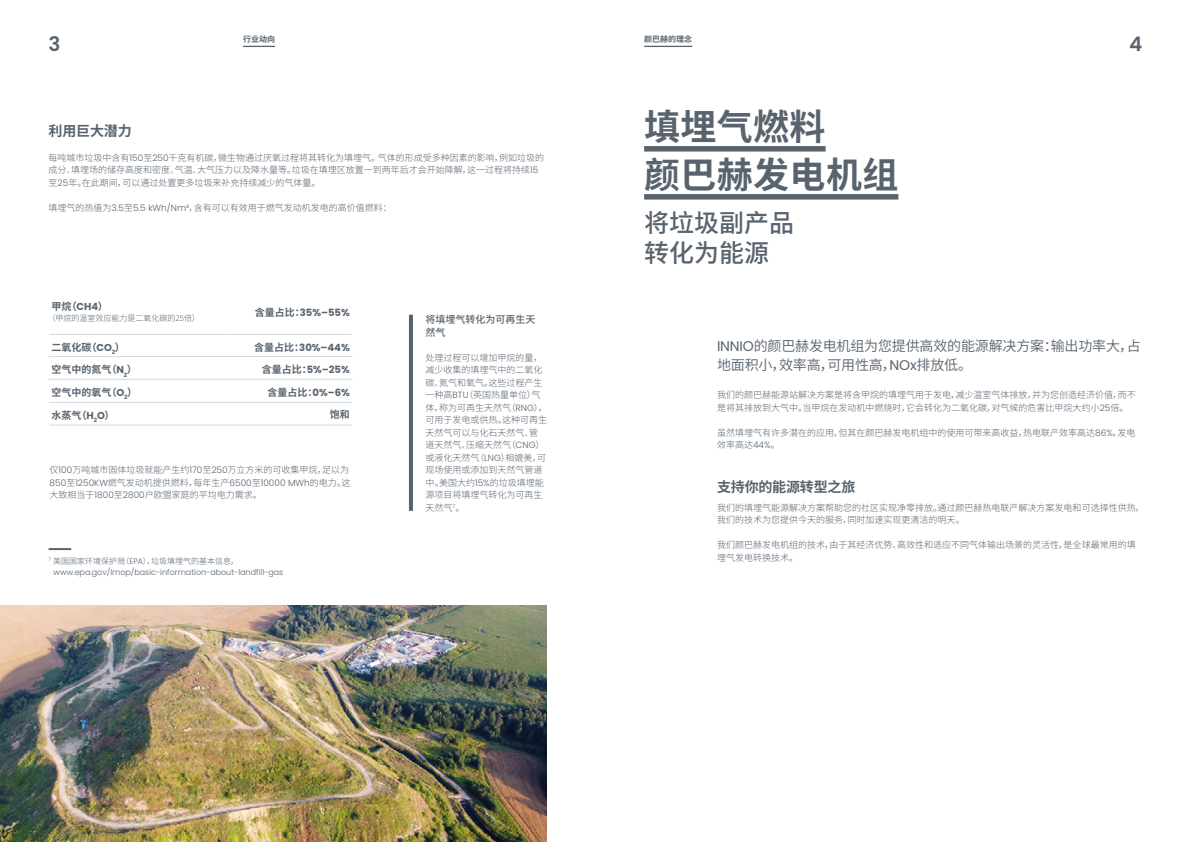
<style>
.page{position:relative;width:1191px;height:842px;background:#fff}
.page>*{position:absolute;margin:0;border:0;box-sizing:border-box;transform-origin:0 0}
.t1{font:700 36px/48px "Source Han Sans CN";letter-spacing:.01em;color:#58636e}
.t2{font:500 25px/30px "Source Han Sans CN";color:#58636e}
.t3{font:600 20px "Poppins";color:#58636e}
.t4{font:14px/19px "Source Han Sans CN";letter-spacing:-.015em;color:#58636e}
.t5{font:700 14px "Source Han Sans CN";letter-spacing:-.015em;color:#58636e}
.t6{font:700 10px "Source Han Sans CN";color:#58636e}
.t7{font:700 10px "Poppins";color:#58636e}
.t8{font:500 10px/12.5px "Source Han Sans CN";color:#58636e}
.t9{font:300 9px/12.5px "Source Han Sans CN";color:#58636e}
.t10{font:300 9px "Poppins";color:#58636e}
.t11{font:300 8px "Poppins";color:#58636e}
.t12{font:300 8px "Source Han Sans CN";color:#58636e}
.t13{font:700 8px "Source Han Sans CN";color:#58636e}
.s1{font-family:"Poppins"}
.s2{font-family:"Source Han Sans CN"}
</style>
<div class="page">
<hr style="left:49px;top:548px;width:22px;height:2px;background:#58636e">
<hr style="left:644px;top:46px;width:48px;height:1px;background:#58636e">
<hr style="left:243px;top:46px;width:32px;height:1px;background:#58636e">
<div style="left:644px;top:146px;width:181px;height:6px;background:#58636e"></div>
<div style="left:644px;top:194px;width:254px;height:6px;background:#58636e"></div>
<hr style="left:409px;top:315px;width:4px;height:196px;background:#58636e">
<hr style="left:49px;top:334px;width:182px;height:1px;background:#d5d8db">
<hr style="left:231px;top:334px;width:121px;height:1px;background:#d5d8db">
<hr style="left:49px;top:356px;width:182px;height:1px;background:#d5d8db">
<hr style="left:231px;top:356px;width:121px;height:1px;background:#d5d8db">
<hr style="left:49px;top:379px;width:182px;height:1px;background:#d5d8db">
<hr style="left:231px;top:379px;width:121px;height:1px;background:#d5d8db">
<hr style="left:49px;top:402px;width:182px;height:1px;background:#d5d8db">
<hr style="left:49px;top:425px;width:182px;height:1px;background:#d5d8db">
<hr style="left:231px;top:402px;width:121px;height:1px;background:#d5d8db">
<hr style="left:231px;top:425px;width:121px;height:1px;background:#d5d8db">
<img style="left:0;top:605px;width:547px;height:237px">
<p class="t13" style="left:243px;top:35px;width:33px">行业动向</p>
<p class="t13" style="left:644px;top:35px;width:49px">颜巴赫的理念</p>
<h3 class="t3" style="left:49px;top:32px;width:13px">3</h3>
<h3 class="t3" style="left:1129px;top:32px;width:15px">4</h3>
<h3 class="t5" style="left:49px;top:123px;width:85px">利用巨大潜力</h3>
<p class="t9" style="left:49px;top:151px;width:497px">每吨城市垃圾中含有<span class="s1">150</span>至<span class="s1">250</span>千克有机碳，微生物通过厌氧过程将其转化为填埋气。气体的形成受多种因素的影响，例如垃圾的成分、填埋场的储存高度和密度、气温、大气压力以及降水量等。垃圾在填埋区放置一到两年后才会开始降解，这一过程将持续<span class="s1">15</span>至<span class="s1">25</span>年。在此期间，可以通过处置更多垃圾来补充持续减少的气体量。</p>
<p class="t9" style="left:49px;top:201px;width:345px">填埋气的热值为<span class="s1">3.5</span>至<span class="s1">5.5 kWh/Nm³</span>，含有可以有效用于燃气发动机发电的高价值燃料：</p>
<p class="t6" style="left:51px;top:301px;width:58px">甲烷（<span class="s1">CH4</span>）</p>
<p class="t12" style="left:48px;top:314px;width:153px">（甲烷的温室效应能力是二氧化碳的25倍）</p>
<p class="t7" style="left:255px;top:306px;width:96px"><span class="s2">含量占比：</span>35%–55%</p>
<p class="t6" style="left:51px;top:341px;width:75px">二氧化碳（<span class="s1">CO</span><sub>2</sub>）</p>
<p class="t7" style="left:254px;top:341px;width:97px"><span class="s2">含量占比：</span>30%–44%</p>
<p class="t6" style="left:51px;top:364px;width:87px">空气中的氮气（<span class="s1">N</span><sub>2</sub>）</p>
<p class="t7" style="left:262px;top:364px;width:90px"><span class="s2">含量占比：</span>5%–25%</p>
<p class="t6" style="left:51px;top:387px;width:87px">空气中的氧气（<span class="s1">O</span><sub>2</sub>）</p>
<p class="t6" style="left:267px;top:387px;width:84px">含量占比：<span class="s1">0%–6%</span></p>
<p class="t6" style="left:51px;top:410px;width:65px">水蒸气（<span class="s1">H</span><sub>2</sub><span class="s1">O</span>）</p>
<p class="t6" style="left:330px;top:408px;width:21px">饱和</p>
<p class="t9" style="left:50px;top:464px;width:301px">仅<span class="s1">100</span>万吨城市固体垃圾就能产生约<span class="s1">170</span>至<span class="s1">250</span>万立方米的可收集甲烷，足以为</p>
<p class="t10" style="left:50px;top:477px;width:302px">850<span class="s2">至</span>1250KW<span class="s2">燃气发动机提供燃料，每年生产</span>6500<span class="s2">至</span>10000 MWh<span class="s2">的电力。这</span></p>
<p class="t9" style="left:50px;top:489px;width:214px">大致相当于<span class="s1">1800</span>至<span class="s1">2800</span>户欧盟家庭的平均电力需求。</p>
<p class="t12" style="left:49px;top:557px;width:191px"><sup>7</sup> 美国国家环境保护局（<span class="s1">EPA</span>），垃圾填埋气的基本信息，</p>
<p class="t11" style="left:54px;top:568px;width:231px">www.epa.gov/lmop/basic-information-about-landfill-gas</p>
<p class="t8" style="left:425px;top:314px;width:111px">将填埋气转化为可再生天然气</p>
<p class="t9" style="left:425px;top:351px;width:123px">处理过程可以增加甲烷的量，减少收集的填埋气中的二氧化碳、氮气和氧气。这些过程产生一种高<span class="s1">BTU</span>（英国热量单位）气体，称为可再生天然气（<span class="s1">RNG</span>），可用于发电或供热。这种可再生天然气可以与化石天然气、管道天然气、压缩天然气（<span class="s1">CNG</span>）或液化天然气（<span class="s1">LNG</span>）相媲美，可现场使用或添加到天然气管道中。美国大约<span class="s1">15%</span>的垃圾填埋能源项目将填埋气转化为可再生天然气<sup>7</sup>。</p>
<h1 class="t1" style="left:644px;top:103px;width:256px">填埋气燃料<br>颜巴赫发电机组</h1>
<h2 class="t2" style="left:644px;top:208px;width:151px">将垃圾副产品转化为能源</h2>
<h3 class="t4" style="left:717px;top:336px;width:425px"><span class="s1">INNIO</span>的颜巴赫发电机组为您提供高效的能源解决方案：输出功率大，占地面积小，效率高，可用性高，<span class="s1">NOx</span>排放低。</h3>
<p class="t9" style="left:717px;top:389px;width:420px">我们的颜巴赫能源站解决方案是将含甲烷的填埋气用于发电，减少温室气体排放，并为您创造经济价值，而不是将其排放到大气中。当甲烷在发动机中燃烧时，它会转化为二氧化碳，对气候的危害比甲烷大约小<span class="s1">25</span>倍。</p>
<p class="t9" style="left:717px;top:426px;width:420px">虽然填埋气有许多潜在的应用，但其在颜巴赫发电机组中的使用可带来高收益，热电联产效率高达<span class="s1">86%</span>，发电效率高达<span class="s1">44%</span>。</p>
<h3 class="t5" style="left:717px;top:479px;width:140px">支持你的能源转型之旅</h3>
<p class="t9" style="left:717px;top:501px;width:428px">我们的填埋气能源解决方案帮助您的社区实现净零排放。通过颜巴赫热电联产解决方案发电和可选择性供热，我们的技术为您提供今天的服务，同时加速实现更清洁的明天。</p>
<p class="t9" style="left:717px;top:539px;width:420px">我们颜巴赫发电机组的技术，由于其经济优势、高效性和适应不同气体输出场景的灵活性，是全球最常用的填埋气发电转换技术。</p>
</div>
